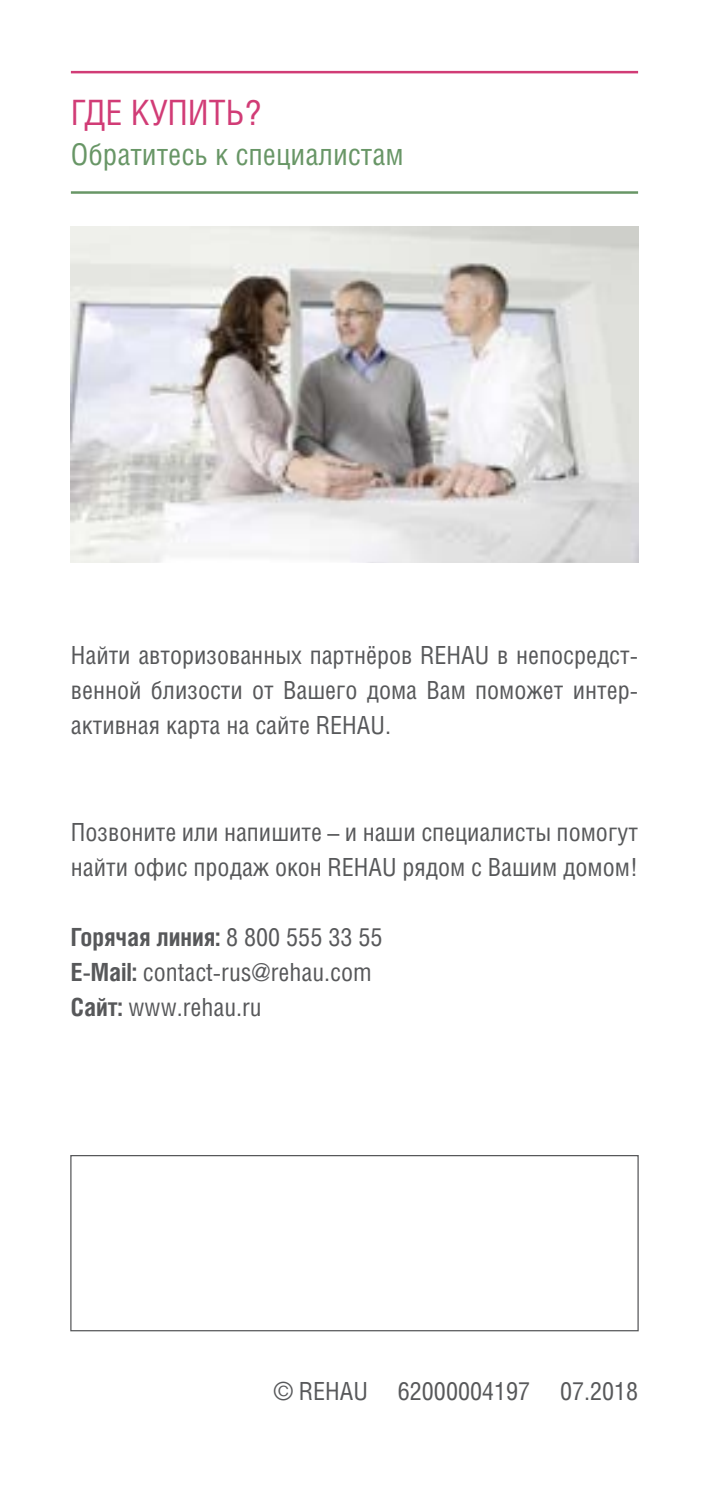
<style>
.page{position:relative;width:709px;height:1489px;background:#fff}
.page>*{position:absolute;margin:0;border:0;box-sizing:border-box;transform-origin:0 0}
.t1{font:35px "Helios Cond C";color:#d13c76}
.t2{font:30px "Helios Cond C";color:#689666}
.t3{font:25px/35px "Helios Cond C";color:#57585a}
.s1{font-weight:700}
</style>
<div class="page">
<hr style="left:71px;top:71px;width:567px;height:2px;background:#d13c76">
<hr style="left:71px;top:191px;width:567px;height:3px;background:#689666">
<img style="left:71px;top:227px;width:567px;height:335px">
<div style="left:70px;top:1154px;width:568px;height:177px;border:1px solid #57585a"></div>
<h1 class="t1" style="left:71px;top:91px;width:192px">ГДЕ КУПИТЬ?</h1>
<p class="t2" style="left:71px;top:136px;width:334px">Обратитесь к специалистам</p>
<p class="t3" style="left:71px;top:637px;width:568px;text-align:justify">Найти авторизованных партнёров REHAU в непосредст&shy;венной близости от Вашего дома Вам поможет интер&shy;активная карта на сайте REHAU.</p>
<p class="t3" style="left:71px;top:814px;width:568px">Позвоните или напишите – и наши специалисты помогут найти офис продаж окон REHAU рядом с Вашим домом!</p>
<p class="t3" style="left:71px;top:919px;width:313px"><span class="s1">Горячая линия:</span> 8 800 555 33 55<br><span class="s1">E-Mail:</span> contact-rus@rehau.com<br><span class="s1">Сайт:</span> www.rehau.ru</p>
<p class="t3" style="left:274px;top:1372px;width:366px">© REHAU 62000004197 07.2018</p>
</div>
